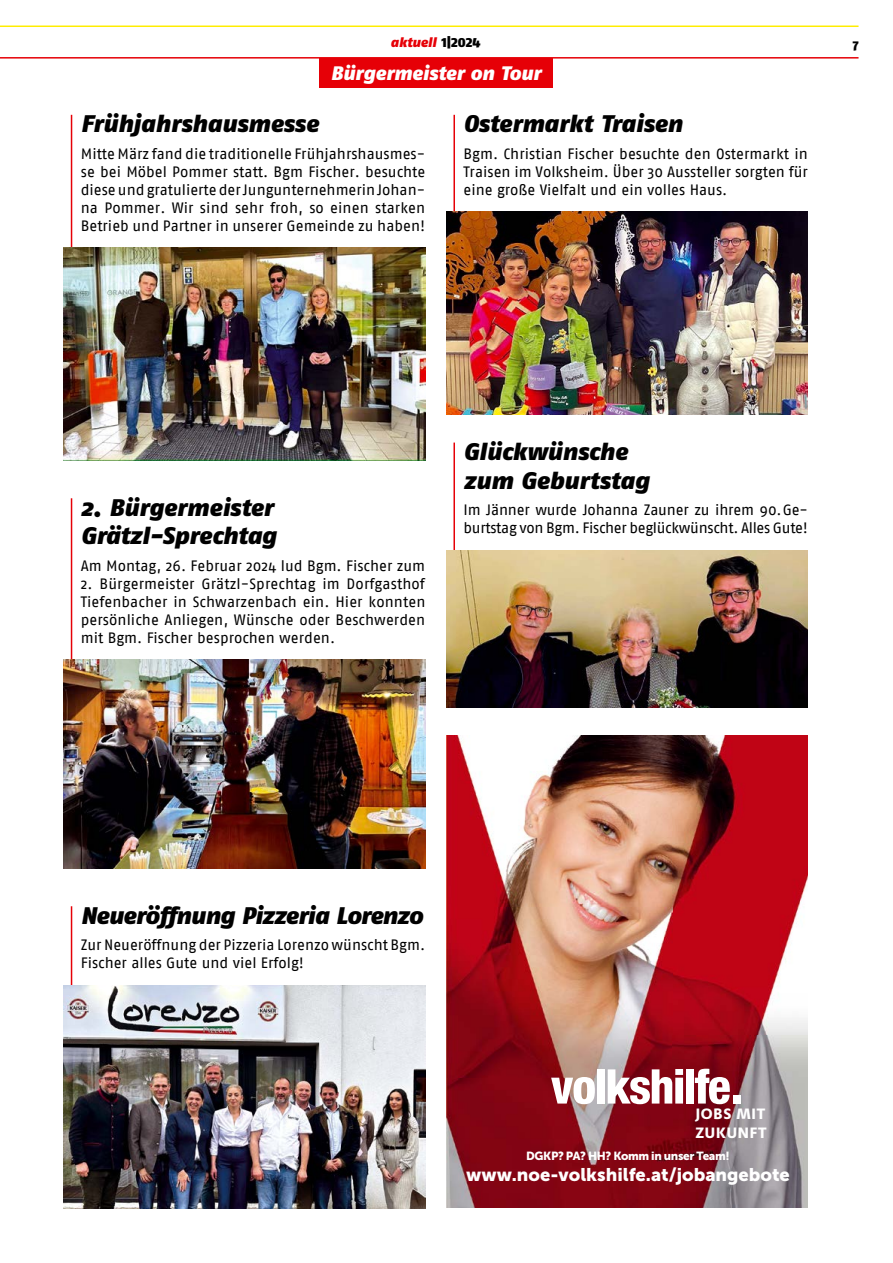
<style>
.page{position:relative;width:893px;height:1263px;background:#fff}
.page>*{position:absolute;margin:0;border:0;box-sizing:border-box;transform-origin:0 0}
.t1{font:italic 900 24px/28.8px "Fago No";letter-spacing:-.005em;color:#000}
.t2{font:italic 900 24px "Fago No";letter-spacing:-.025em;color:#000}
.t3{font:italic 900 19.5px "Fago No";color:#fff}
.t4{font:18.15px "Museo Sans 900";color:#fff}
.t5{font:700 15.6px/18.1px "Adagio Sans";letter-spacing:.05em;color:#fff}
.t6{font:15px/18px "Fago No";color:#000;text-align:justify}
.t7{font:15px/18px "Fago No";letter-spacing:-.02em;color:#000}
.t8{font:italic 900 13.5px "Fago No";color:#e60007}
.t9{font:900 13.5px "Fago Co";color:#000}
.t10{font:11.7px "Museo Sans 900";letter-spacing:-.03em;color:#fff}
.s1{font-family:"Fago No Lf";font-style:normal;color:#000}
</style>
<div class="page">
<hr style="left:0;top:26px;width:858px;height:1px;background:#ffed00">
<hr style="left:0;top:57px;width:858px;height:2px;background:#e60007">
<div style="left:319px;top:58px;width:234px;height:30px;background:#e60007"></div>
<hr style="left:71px;top:115px;width:1px;height:309px;background:#e60007">
<hr style="left:453px;top:115px;width:2px;height:250px;background:#e60007">
<hr style="left:71px;top:906px;width:1px;height:234px;background:#e60007">
<hr style="left:453px;top:443px;width:2px;height:233px;background:#e60007">
<img style="left:446px;top:550px;width:362px;height:158px">
<img style="left:64px;top:248px;width:361px;height:213px">
<img style="left:446px;top:212px;width:362px;height:203px">
<img style="left:64px;top:985px;width:361px;height:224px">
<hr style="left:71px;top:498px;width:1px;height:310px;background:#e60007">
<img style="left:64px;top:660px;width:361px;height:209px">
<img style="left:446px;top:736px;width:362px;height:472px">
<svg style="left:551px;top:1077px;width:44px;height:27px"></svg>
<div style="left:597px;top:1069px;width:8px;height:34px;background:#fff"></div>
<svg style="left:608px;top:1069px;width:75px;height:35px"></svg>
<div style="left:686px;top:1069px;width:8px;height:34px;background:#fff"></div>
<svg style="left:695px;top:1069px;width:35px;height:35px"></svg>
<div style="left:734px;top:1095px;width:7px;height:8px;background:#fff"></div>
<p class="t8" style="left:390px;top:34px;width:91px">aktuell <span class="s1">1|2024</span></p>
<p class="t9" style="left:853px;top:36px;width:7px">7</p>
<h2 class="t3" style="left:331px;top:61px;width:212px">Bürgermeister on Tour</h2>
<h1 class="t1" style="left:81px;top:109px;width:239px">Frühjahrshausmesse</h1>
<p class="t6" style="left:81px;top:144px;width:346px">Mitte März fand die traditionelle Frühjahrshausmes&shy;se bei Möbel Pommer statt. Bgm Fischer. besuchte diese und gratulierte der Jungunternehmerin Johan&shy;na Pommer. Wir sind sehr froh, so einen starken Betrieb und Partner in unserer Gemeinde zu haben!</p>
<h1 class="t1" style="left:463px;top:109px;width:220px">Ostermarkt Traisen</h1>
<p class="t6" style="left:463px;top:144px;width:346px">Bgm. Christian Fischer besuchte den Ostermarkt in Traisen im Volksheim. Über 30 Aussteller sorgten für eine große Vielfalt und ein volles Haus.</p>
<h1 class="t1" style="left:81px;top:492px;width:197px">2. Bürgermeister<br>Grätzl-Sprechtag</h1>
<p class="t6" style="left:81px;top:556px;width:346px">Am Montag, 26. Februar 2024 lud Bgm. Fischer zum</p>
<p class="t6" style="left:81px;top:574px;width:346px">2. Bürgermeister Grätzl-Sprechtag im Dorfgasthof Tiefenbacher in Schwarzenbach ein. Hier konnten persönliche Anliegen, Wünsche oder Beschwerden mit Bgm. Fischer besprochen werden.</p>
<h1 class="t1" style="left:463px;top:437px;width:187px">Glückwünsche zum Geburtstag</h1>
<p class="t7" style="left:463px;top:501px;width:346px">Im Jänner wurde Johanna Zauner zu ihrem 90.Ge&shy;burtstag von Bgm. Fischer beglückwünscht. Alles Gute!</p>
<h1 class="t2" style="left:81px;top:900px;width:343px">Neueröffnung Pizzeria Lorenzo</h1>
<p class="t6" style="left:81px;top:936px;width:346px">Zur Neueröffnung der Pizzeria Lorenzo wünscht Bgm.<br>Fischer alles Gute und viel Erfolg!</p>
<p class="t5" style="left:695px;top:1105px;width:73px">JOBS MIT<br>ZUKUNFT</p>
<p class="t10" style="left:526px;top:1149px;width:205px">DGKP? PA? HH? Komm in unser Team!</p>
<p class="t4" style="left:466px;top:1164px;width:325px">www.noe-volkshilfe.at/jobangebote</p>
</div>
